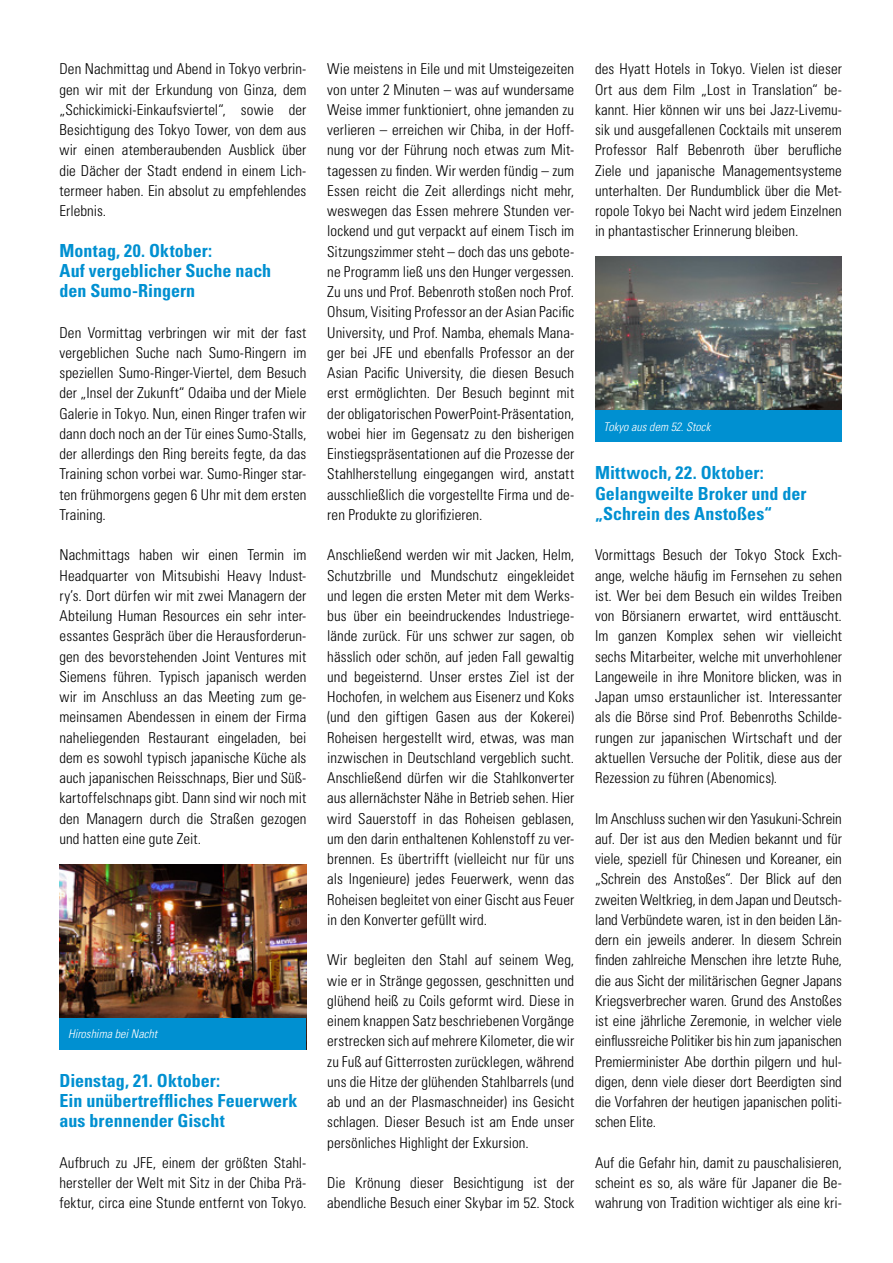
<style>
.page{position:relative;width:893px;height:1263px;background:#fff}
.page>*{position:absolute;margin:0;border:0;box-sizing:border-box;transform-origin:0 0}
.t1{font:700 condensed 18px/20.2px "Univers";color:#0090d1}
.t2{font:300 condensed 15px/20.2px "Univers";letter-spacing:.005em;color:#000;text-align:justify}
.t3{font:italic 300 condensed 12px "Univers";letter-spacing:.005em;color:#fff}
</style>
<div class="page">
<img style="left:60px;top:864px;width:246px;height:154px">
<img style="left:595px;top:257px;width:247px;height:153px">
<div style="left:595px;top:410px;width:247px;height:32px;background:#0090d1"></div>
<div style="left:60px;top:1018px;width:246px;height:31px;background:#0090d1"></div>
<p class="t2" style="left:60px;top:59px;width:248px">Den Nachmittag und Abend in Tokyo verbrin&shy;gen wir mit der Erkundung von Ginza, dem „Schickimicki-Einkaufsviertel“, sowie der Besichtigung des Tokyo Tower, von dem aus wir einen atemberaubenden Ausblick über die Dächer der Stadt endend in einem Lich&shy;termeer haben. Ein absolut zu empfehlendes Erlebnis.</p>
<p class="t1" style="left:60px;top:240px;width:213px">Montag, 20. Oktober:<br>Auf vergeblicher Suche nach den Sumo-Ringern</p>
<p class="t2" style="left:60px;top:322px;width:248px">Den Vormittag verbringen wir mit der fast vergeblichen Suche nach Sumo-Ringern im speziellen Sumo-Ringer-Viertel, dem Besuch der „Insel der Zukunft“ Odaiba und der Miele Galerie in Tokyo. Nun, einen Ringer trafen wir dann doch noch an der Tür eines Sumo-Stalls, der allerdings den Ring bereits fegte, da das Training schon vorbei war. Sumo-Ringer star&shy;ten frühmorgens gegen 6 Uhr mit dem ersten Training.</p>
<p class="t2" style="left:60px;top:545px;width:248px">Nachmittags haben wir einen Termin im Headquarter von Mitsubishi Heavy Indust&shy;ry’s. Dort dürfen wir mit zwei Managern der Abteilung Human Resources ein sehr inter&shy;essantes Gespräch über die Herausforderun&shy;gen des bevorstehenden Joint Ventures mit Siemens führen. Typisch japanisch werden wir im Anschluss an das Meeting zum ge&shy;meinsamen Abendessen in einem der Firma naheliegenden Restaurant eingeladen, bei dem es sowohl typisch japanische Küche als auch japanischen Reisschnaps, Bier und Süß&shy;kartoffelschnaps gibt. Dann sind wir noch mit den Managern durch die Straßen gezogen und hatten eine gute Zeit.</p>
<p class="t3" style="left:68px;top:1027px;width:91px">Hiroshima bei Nacht</p>
<p class="t1" style="left:60px;top:1070px;width:239px">Dienstag, 21. Oktober:<br>Ein unübertreffliches Feuerwerk aus brennender Gischt</p>
<p class="t2" style="left:60px;top:1152px;width:248px">Aufbruch zu JFE, einem der größten Stahl&shy;hersteller der Welt mit Sitz in der Chiba Prä&shy;fektur, circa eine Stunde entfernt von Tokyo.</p>
<p class="t2" style="left:327px;top:59px;width:248px">Wie meistens in Eile und mit Umsteigezeiten von unter 2 Minuten – was auf wundersame Weise immer funktioniert, ohne jemanden zu verlieren – erreichen wir Chiba, in der Hoff&shy;nung vor der Führung noch etwas zum Mit&shy;tagessen zu finden. Wir werden fündig – zum Essen reicht die Zeit allerdings nicht mehr, weswegen das Essen mehrere Stunden ver&shy;lockend und gut verpackt auf einem Tisch im Sitzungszimmer steht – doch das uns gebote&shy;ne Programm ließ uns den Hunger vergessen.<br>Zu uns und Prof. Bebenroth stoßen noch Prof.<br>Ohsum, Visiting Professor an der Asian Pacific University, und Prof. Namba, ehemals Mana&shy;ger bei JFE und ebenfalls Professor an der Asian Pacific University, die diesen Besuch erst ermöglichten. Der Besuch beginnt mit der obligatorischen PowerPoint-Präsentation, wobei hier im Gegensatz zu den bisherigen Einstiegspräsentationen auf die Prozesse der Stahlherstellung eingegangen wird, anstatt ausschließlich die vorgestellte Firma und de&shy;ren Produkte zu glorifizieren.</p>
<p class="t2" style="left:327px;top:545px;width:248px">Anschließend werden wir mit Jacken, Helm, Schutzbrille und Mundschutz eingekleidet und legen die ersten Meter mit dem Werks&shy;bus über ein beeindruckendes Industriege&shy;lände zurück. Für uns schwer zur sagen, ob hässlich oder schön, auf jeden Fall gewaltig und begeisternd. Unser erstes Ziel ist der Hochofen, in welchem aus Eisenerz und Koks (und den giftigen Gasen aus der Kokerei)<br>Roheisen hergestellt wird, etwas, was man inzwischen in Deutschland vergeblich sucht.<br>Anschließend dürfen wir die Stahlkonverter aus allernächster Nähe in Betrieb sehen. Hier wird Sauerstoff in das Roheisen geblasen, um den darin enthaltenen Kohlenstoff zu ver&shy;brennen. Es übertrifft (vielleicht nur für uns als Ingenieure) jedes Feuerwerk, wenn das Roheisen begleitet von einer Gischt aus Feuer in den Konverter gefüllt wird.</p>
<p class="t2" style="left:327px;top:950px;width:248px">Wir begleiten den Stahl auf seinem Weg, wie er in Stränge gegossen, geschnitten und glühend heiß zu Coils geformt wird. Diese in einem knappen Satz beschriebenen Vorgänge erstrecken sich auf mehrere Kilometer, die wir zu Fuß auf Gitterrosten zurücklegen, während uns die Hitze der glühenden Stahlbarrels (und ab und an der Plasmaschneider) ins Gesicht schlagen. Dieser Besuch ist am Ende unser persönliches Highlight der Exkursion.</p>
<p class="t2" style="left:327px;top:1172px;width:248px">Die Krönung dieser Besichtigung ist der abendliche Besuch einer Skybar im 52. Stock</p>
<p class="t2" style="left:595px;top:59px;width:248px">des Hyatt Hotels in Tokyo. Vielen ist dieser Ort aus dem Film „Lost in Translation“ be&shy;kannt. Hier können wir uns bei Jazz-Livemu&shy;sik und ausgefallenen Cocktails mit unserem Professor Ralf Bebenroth über berufliche Ziele und japanische Managementsysteme unterhalten. Der Rundumblick über die Met&shy;ropole Tokyo bei Nacht wird jedem Einzelnen in phantastischer Erinnerung bleiben.</p>
<p class="t3" style="left:604px;top:419px;width:108px">Tokyo aus dem 52. Stock</p>
<p class="t1" style="left:595px;top:462px;width:213px">Mittwoch, 22. Oktober:<br>Gelangweilte Broker und der „Schrein des Anstoßes“</p>
<p class="t2" style="left:595px;top:545px;width:248px">Vormittags Besuch der Tokyo Stock Exch&shy;ange, welche häufig im Fernsehen zu sehen ist. Wer bei dem Besuch ein wildes Treiben von Börsianern erwartet, wird enttäuscht.<br>Im ganzen Komplex sehen wir vielleicht sechs Mitarbeiter, welche mit unverhohlener Langeweile in ihre Monitore blicken, was in Japan umso erstaunlicher ist. Interessanter als die Börse sind Prof. Bebenroths Schilde&shy;rungen zur japanischen Wirtschaft und der aktuellen Versuche der Politik, diese aus der Rezession zu führen (Abenomics).</p>
<p class="t2" style="left:595px;top:808px;width:248px">Im Anschluss suchen wir den Yasukuni-Schrein auf. Der ist aus den Medien bekannt und für viele, speziell für Chinesen und Koreaner, ein „Schrein des Anstoßes“. Der Blick auf den zweiten Weltkrieg, in dem Japan und Deutsch&shy;land Verbündete waren, ist in den beiden Län&shy;dern ein jeweils anderer. In diesem Schrein finden zahlreiche Menschen ihre letzte Ruhe, die aus Sicht der militärischen Gegner Japans Kriegsverbrecher waren. Grund des Anstoßes ist eine jährliche Zeremonie, in welcher viele einflussreiche Politiker bis hin zum japanischen Premierminister Abe dorthin pilgern und hul&shy;digen, denn viele dieser dort Beerdigten sind die Vorfahren der heutigen japanischen politi&shy;schen Elite.</p>
<p class="t2" style="left:595px;top:1152px;width:248px">Auf die Gefahr hin, damit zu pauschalisieren, scheint es so, als wäre für Japaner die Be&shy;wahrung von Tradition wichtiger als eine kri-</p>
</div>
